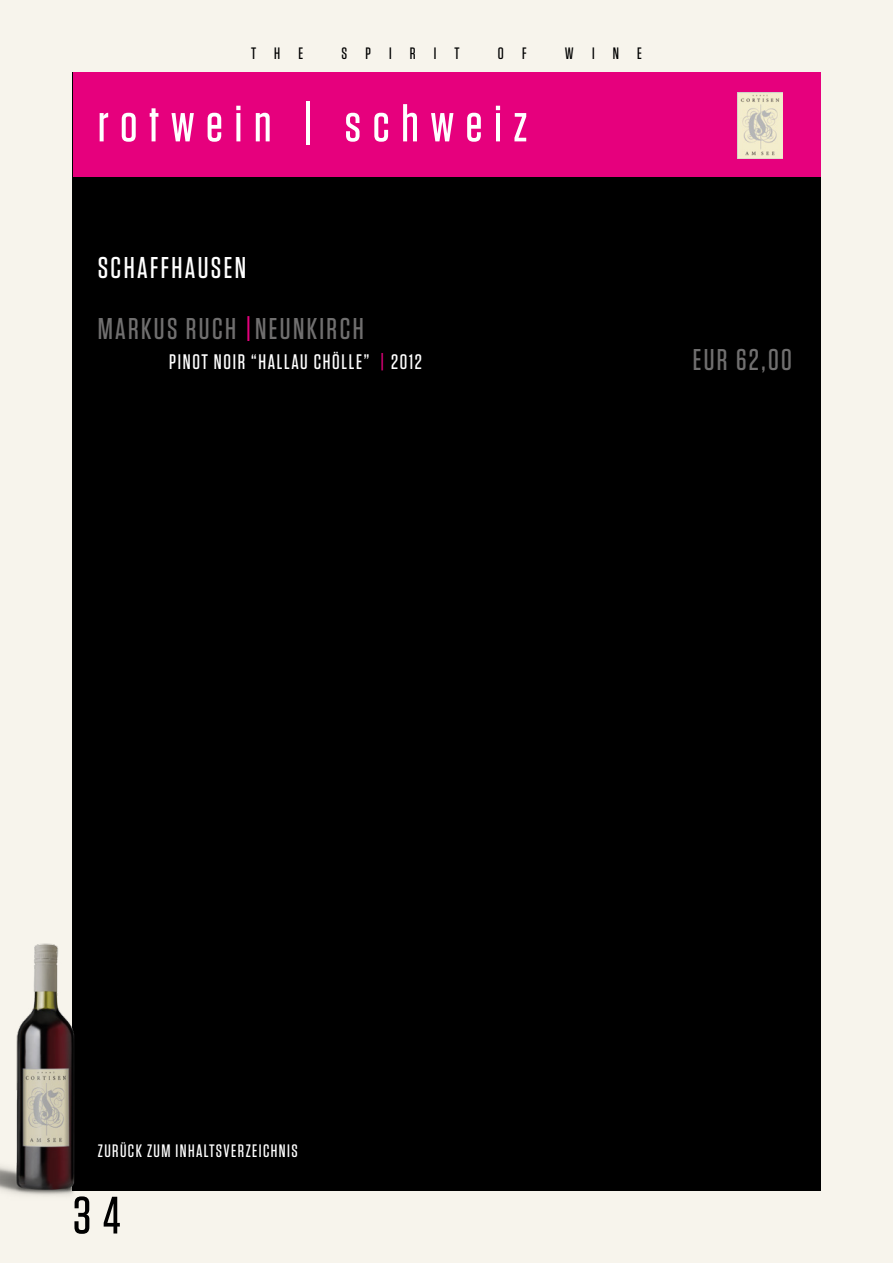
<style>
.page{position:relative;width:893px;height:1263px;background:#f7f4ec}
.page>*{position:absolute;margin:0;border:0;box-sizing:border-box;transform-origin:0 0}
.t1{font:500 52.5px "Tungsten";letter-spacing:.215em;color:#fff}
.t2{font:500 52.5px "Tungsten";color:#000}
.t3{font:500 30px/60.6px "Tungsten";letter-spacing:.08em;color:#706f6f}
.t4{font:500 21px "Tungsten";letter-spacing:.08em;color:#fff}
.t5{font:500 18px "Tungsten";letter-spacing:.08em;color:#fff}
.t6{font:500 16.5px "Tungsten";letter-spacing:1.1em;color:#000}
.s1{color:#fff}
.s2{color:#e6007d}
</style>
<div class="page">
<div style="left:72px;top:72px;width:749px;height:1119px;background:#000"></div>
<div style="left:73px;top:72px;width:748px;height:104px;background:#e6007d"></div>
<img style="left:737px;top:92px;width:46px;height:67px">
<img style="left:0;top:943px;width:75px;height:253px">
<p class="t6" style="left:251px;top:45px;width:54px">THE</p>
<p class="t6" style="left:341px;top:45px;width:120px">SPIRIT</p>
<p class="t6" style="left:498px;top:45px;width:30px">O F</p>
<p class="t6" style="left:565px;top:45px;width:78px">WINE</p>
<h1 class="t1" style="left:98px;top:96px;width:431px">rotwein | schweiz</h1>
<p class="t3" style="left:98px;top:238px;width:267px"><span class="s1">SCHAFFHAUSEN<br></span>MARKUS RUCH <span class="s2">|</span>NEUNKIRCH</p>
<p class="t4" style="left:169px;top:350px;width:254px">PINOT NOIR “HALLAU CHÖLLE” <span class="s2">|</span> 2012</p>
<p class="t3" style="left:693px;top:330px;width:101px">EUR 62,00</p>
<p class="t5" style="left:98px;top:1141px;width:201px">ZURÜCK ZUM INHALTSVERZEICHNIS</p>
<h1 class="t2" style="left:73px;top:1188px;width:49px">34</h1>
</div>
